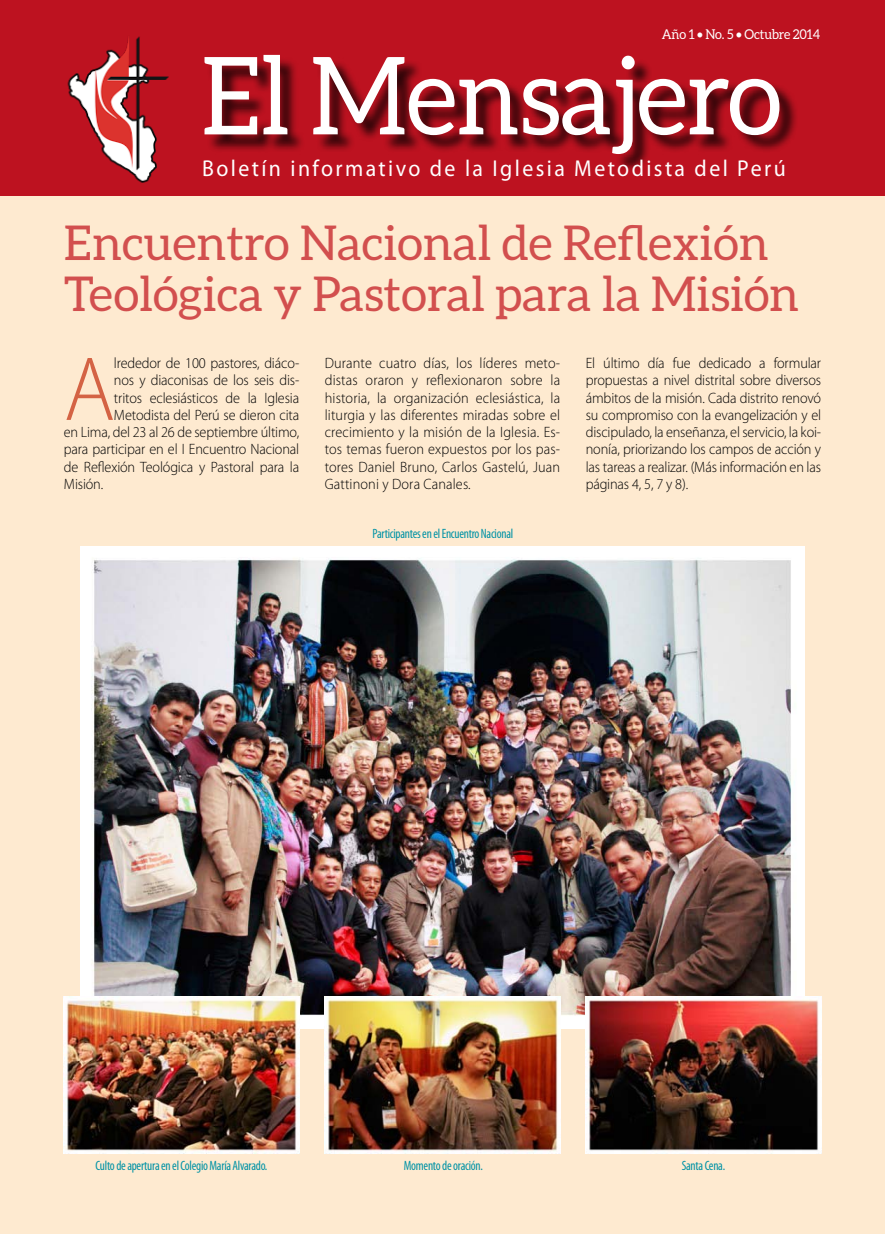
<style>
.page{position:relative;width:885px;height:1234px;background:#fff}
.page>*{position:absolute;margin:0;border:0;box-sizing:border-box;transform-origin:0 0}
.t1{font:107.85px "Aleo";letter-spacing:-.01em;color:#fff;scale:.95 1}
.t2{font:300 91.8px "Myriad Pro";color:#d46344;scale:.95 1}
.t3{font:48px/51.4px "Aleo";color:#d24f4e}
.t4{font:22.95px "Myriad Pro";letter-spacing:.11em;color:#fff;scale:.95 1}
.t5{font:300 15px/17.2px "Myriad Pro";letter-spacing:-.01em;color:#000;text-align:justify;scale:.95 1}
.t6{font:condensed 13.5px "Myriad Pro";letter-spacing:-.02em;color:#0092a5;scale:.95 1}
.t7{font:13.5px "Aleo";letter-spacing:-.01em;color:#fff;scale:.95 1}
</style>
<div class="page">
<div style="left:0;top:0;width:884px;height:1233px;background:#feead0"></div>
<div style="left:1px;top:0;width:883px;height:196px;background:#bd1220"></div>
<div style="left:206px;top:57px;width:592px;height:115px;background:#000;opacity:.75"></div>
<img style="left:67px;top:36px;width:102px;height:147px">
<img style="left:81px;top:546px;width:723px;height:482px">
<img style="left:64px;top:995px;width:235px;height:157px">
<img style="left:325px;top:995px;width:235px;height:157px">
<img style="left:585px;top:995px;width:236px;height:157px">
<p class="t7" style="left:661px;top:26px;width:168px">Año 1 • No. 5 • Octubre 2014</p>
<h1 class="t1" style="left:201px;top:35px;width:612px">El Mensajero</h1>
<h3 class="t4" style="left:202px;top:154px;width:615px">Boletín informativo de la Iglesia Metodista del Perú</h3>
<h3 class="t3" style="left:64px;top:216px;width:737px">Encuentro Nacional de Reflexión<br>Teológica y Pastoral para la Misión</h3>
<h2 class="t2" style="left:64px;top:339px;width:55px">A</h2>
<p class="t5" style="left:114px;top:354px;width:196px">lrededor de 100 pastores, diáco-</p>
<p class="t5" style="left:114px;top:372px;width:196px">nos y diaconisas de los seis dis-</p>
<p class="t5" style="left:114px;top:389px;width:196px">tritos eclesiásticos de la Iglesia</p>
<p class="t5" style="left:114px;top:406px;width:196px">Metodista del Perú se dieron cita</p>
<p class="t5" style="left:64px;top:423px;width:249px">en Lima, del 23 al 26 de septiembre último,</p>
<p class="t5" style="left:64px;top:441px;width:249px">para participar en el I Encuentro Nacional</p>
<p class="t5" style="left:64px;top:458px;width:249px">de Reflexión Teológica y Pastoral para la</p>
<p class="t5" style="left:64px;top:475px;width:43px">Misión.</p>
<p class="t5" style="left:325px;top:354px;width:249px">Durante cuatro días, los líderes meto&shy;distas oraron y reflexionaron sobre la historia, la organización eclesiástica, la liturgia y las diferentes miradas sobre el crecimiento y la misión de la Iglesia. Es&shy;tos temas fueron expuestos por los pas&shy;tores Daniel Bruno, Carlos Gastelú, Juan Gattinoni y Dora Canales.</p>
<p class="t5" style="left:585px;top:354px;width:249px">El último día fue dedicado a formular propuestas a nivel distrital sobre diversos ámbitos de la misión. Cada distrito renovó su compromiso con la evangelización y el discipulado, la enseñanza, el servicio, la koi&shy;nonía, priorizando los campos de acción y las tareas a realizar. (Más información en las páginas 4, 5, 7 y 8).</p>
<p class="t6" style="left:372px;top:525px;width:149px">Participantes en el Encuentro Nacional</p>
<p class="t6" style="left:96px;top:1156px;width:182px">Culto de apertura en el Colegio María Alvarado.</p>
<p class="t6" style="left:404px;top:1156px;width:85px">Momento de oración.</p>
<p class="t6" style="left:681px;top:1156px;width:47px">Santa Cena.</p>
</div>
